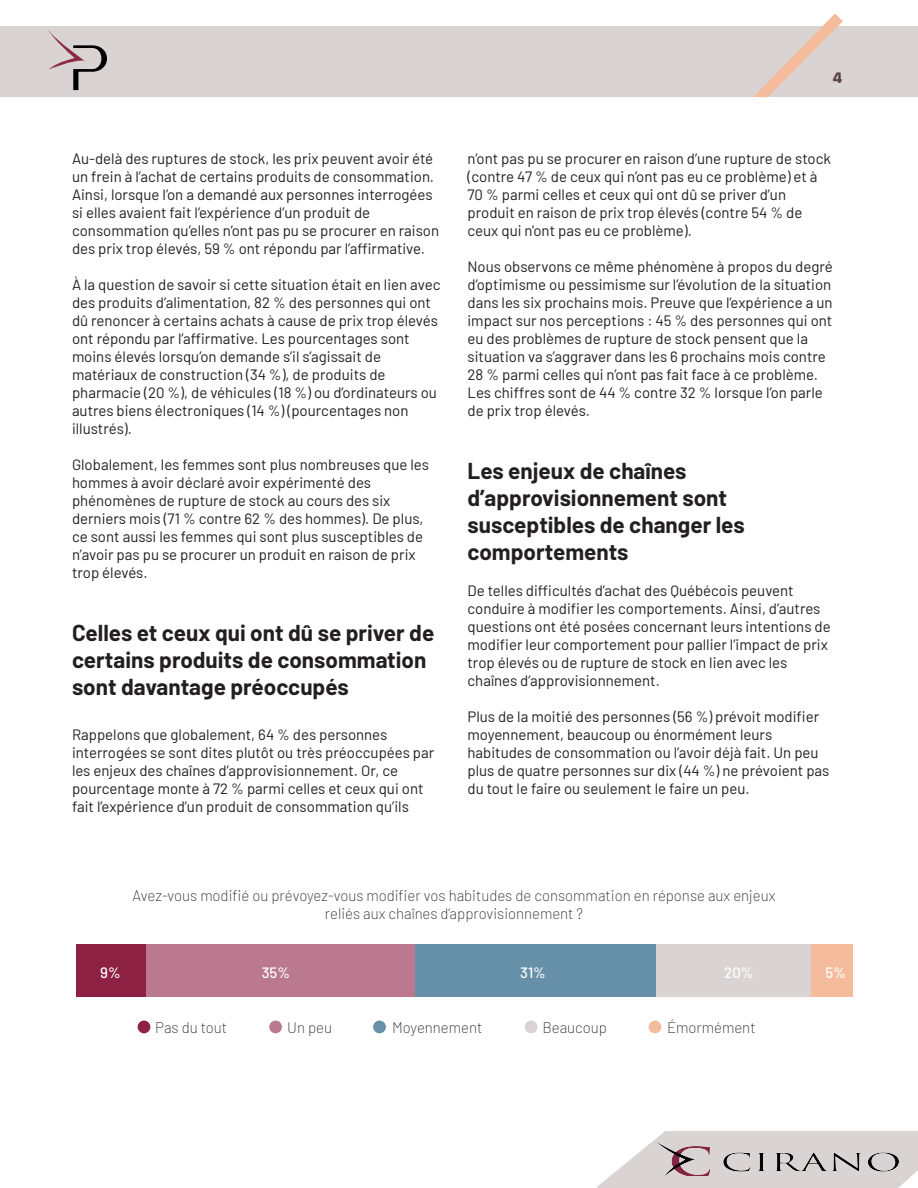
<style>
.page{position:relative;width:918px;height:1188px;background:#fff}
.page>*{position:absolute;margin:0;border:0;box-sizing:border-box;transform-origin:0 0}
.t1{font:700 22.5px/27px "Barlow";color:#231f20}
.t2{font:700 16.5px "Anek Devanagari";color:#5a444a}
.t3{font:15px/18px "Barlow";color:#231f20}
.t4{font:200 15px/18px "Barlow";color:#231f20;text-align:center}
.t5{font:500 15px "Barlow";color:#fff}
</style>
<div class="page">
<div style="left:0;top:26px;width:918px;height:71px;background:#d9d4d3"></div>
<svg style="left:753px;top:13px;width:90px;height:84px"></svg>
<svg style="left:48px;top:30px;width:59px;height:60px"></svg>
<svg style="left:597px;top:1131px;width:321px;height:57px"></svg>
<img style="left:656px;top:1142px;width:242px;height:34px">
<div style="left:146px;top:944px;width:270px;height:53px;background:#ba798e"></div>
<div style="left:76px;top:944px;width:70px;height:53px;background:#8c2143"></div>
<div style="left:416px;top:944px;width:240px;height:53px;background:#6590a7"></div>
<div style="left:656px;top:944px;width:156px;height:53px;background:#d9d4d3"></div>
<div style="left:812px;top:944px;width:41px;height:53px;background:#f4bc9c"></div>
<div style="left:138px;top:1021px;width:12px;height:12px;background:#8c2143;border-radius:50%"></div>
<div style="left:525px;top:1021px;width:12px;height:12px;background:#d9d4d3;border-radius:50%"></div>
<div style="left:649px;top:1021px;width:12px;height:12px;background:#f4bc9c;border-radius:50%"></div>
<div style="left:269px;top:1021px;width:13px;height:12px;background:#ba798e;border-radius:50%"></div>
<div style="left:373px;top:1021px;width:13px;height:12px;background:#6590a7;border-radius:50%"></div>
<p class="t2" style="left:833px;top:68px;width:11px">4</p>
<p class="t3" style="left:72px;top:148px;width:369px">Au-delà des ruptures de stock, les prix peuvent avoir été un frein à l’achat de certains produits de consommation.<br>Ainsi, lorsque l’on a demandé aux personnes interrogées si elles avaient fait l’expérience d’un produit de consommation qu’elles n’ont pas pu se procurer en raison des prix trop élevés, 59 % ont répondu par l’affirmative.</p>
<p class="t3" style="left:72px;top:274px;width:370px">À la question de savoir si cette situation était en lien avec des produits d’alimentation, 82 % des personnes qui ont dû renoncer à certains achats à cause de prix trop élevés ont répondu par l’affirmative. Les pourcentages sont moins élevés lorsqu’on demande s’il s’agissait de matériaux de construction (34 %), de produits de pharmacie (20 %), de véhicules (18 %) ou d’ordinateurs ou autres biens électroniques (14 %) (pourcentages non illustrés).</p>
<p class="t3" style="left:72px;top:454px;width:359px">Globalement, les femmes sont plus nombreuses que les hommes à avoir déclaré avoir expérimenté des phénomènes de rupture de stock au cours des six derniers mois (71 % contre 62 % des hommes). De plus, ce sont aussi les femmes qui sont plus susceptibles de n’avoir pas pu se procurer un produit en raison de prix trop élevés.</p>
<h1 class="t1" style="left:72px;top:618px;width:364px">Celles et ceux qui ont dû se priver de certains produits de consommation sont davantage préoccupés</h1>
<p class="t3" style="left:72px;top:724px;width:364px">Rappelons que globalement, 64 % des personnes interrogées se sont dites plutôt ou très préoccupées par les enjeux des chaînes d’approvisionnement. Or, ce pourcentage monte à 72 % parmi celles et ceux qui ont fait l’expérience d’un produit de consommation qu’ils</p>
<p class="t3" style="left:468px;top:148px;width:365px">n’ont pas pu se procurer en raison d’une rupture de stock (contre 47 % de ceux qui n’ont pas eu ce problème) et à 70 % parmi celles et ceux qui ont dû se priver d’un produit en raison de prix trop élevés (contre 54 % de ceux qui n'ont pas eu ce problème).</p>
<p class="t3" style="left:468px;top:256px;width:367px">Nous observons ce même phénomène à propos du degré d’optimisme ou pessimisme sur l’évolution de la situation dans les six prochains mois. Preuve que l’expérience a un impact sur nos perceptions : 45 % des personnes qui ont eu des problèmes de rupture de stock pensent que la situation va s’aggraver dans les 6 prochains mois contre 28 % parmi celles qui n’ont pas fait face à ce problème.<br>Les chiffres sont de 44 % contre 32 % lorsque l’on parle de prix trop élevés.</p>
<h1 class="t1" style="left:468px;top:456px;width:279px">Les enjeux de chaînes d’approvisionnement sont susceptibles de changer les comportements</h1>
<p class="t3" style="left:468px;top:580px;width:365px">De telles difficultés d’achat des Québécois peuvent conduire à modifier les comportements. Ainsi, d’autres questions ont été posées concernant leurs intentions de modifier leur comportement pour pallier l’impact de prix trop élevés ou de rupture de stock en lien avec les chaînes d’approvisionnement.</p>
<p class="t3" style="left:468px;top:706px;width:364px">Plus de la moitié des personnes (56 %) prévoit modifier moyennement, beaucoup ou énormément leurs habitudes de consommation ou l’avoir déjà fait. Un peu plus de quatre personnes sur dix (44 %) ne prévoient pas du tout le faire ou seulement le faire un peu.</p>
<p class="t4" style="left:132px;top:885px;width:645px">Avez-vous modifié ou prévoyez-vous modifier vos habitudes de consommation en réponse aux enjeux reliés aux chaînes d’approvisionnement ?</p>
<p class="t5" style="left:100px;top:961px;width:22px">9%</p>
<p class="t5" style="left:262px;top:961px;width:30px">35%</p>
<p class="t5" style="left:520px;top:961px;width:27px">31%</p>
<p class="t5" style="left:724px;top:961px;width:31px">20%</p>
<p class="t5" style="left:826px;top:961px;width:22px">5%</p>
<p class="t4" style="left:155px;top:1017px;width:73px">Pas du tout</p>
<p class="t4" style="left:287px;top:1017px;width:46px">Un peu</p>
<p class="t4" style="left:392px;top:1017px;width:92px">Moyennement</p>
<p class="t4" style="left:542px;top:1017px;width:66px">Beaucoup</p>
<p class="t4" style="left:667px;top:1017px;width:90px">Émormément</p>
</div>
